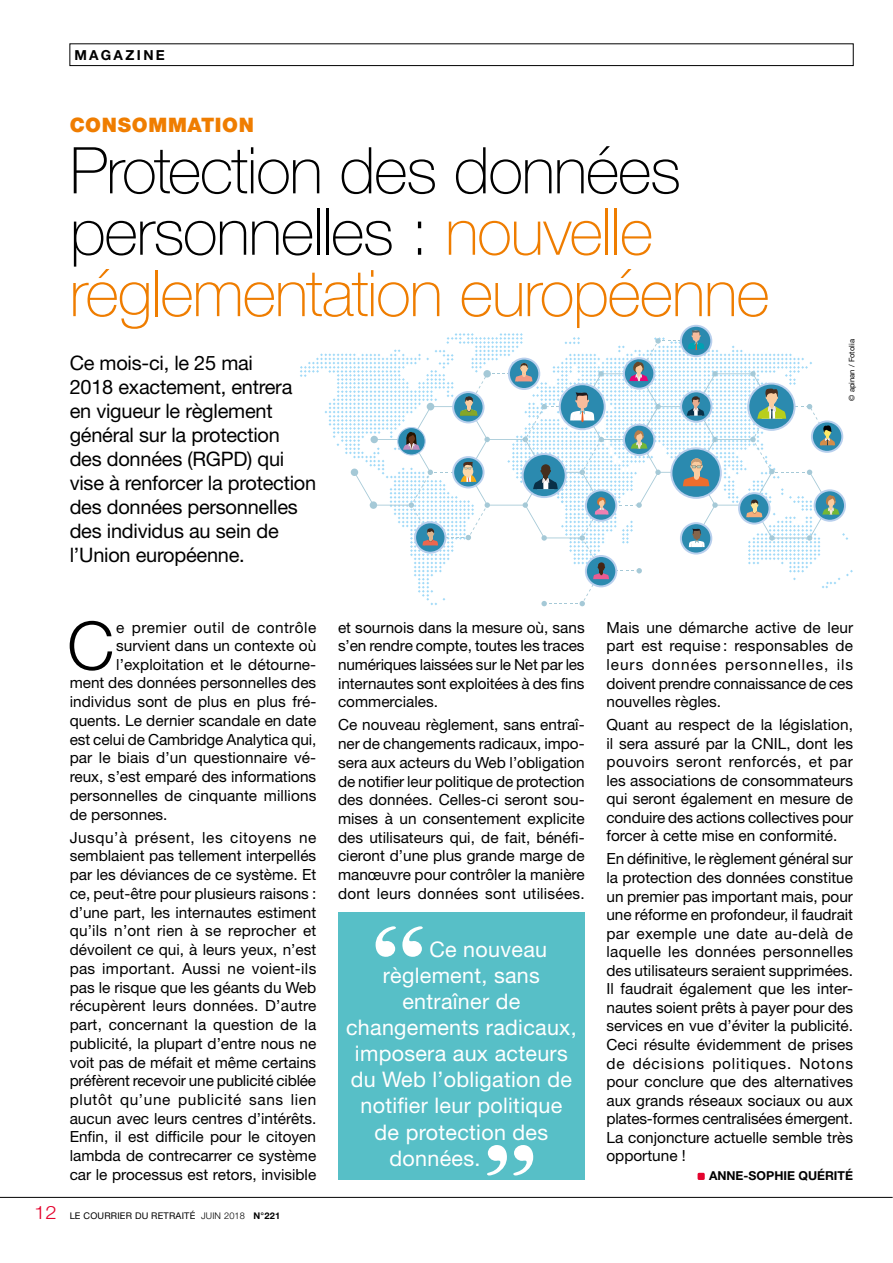
<style>
.page{position:relative;width:893px;height:1263px;background:#fff}
.page>*{position:absolute;margin:0;border:0;box-sizing:border-box;transform-origin:0 0}
.t1{font:300 67.05px "Helvetica Neue LT";color:#000}
.t2{font:100 64.5px/61.3px "Helvetica Neue LT";letter-spacing:-.02em;color:#000}
.t3{font:21.45px "Helvetica Neue LT";letter-spacing:.015em;color:#fff}
.t4{font:19.95px/24px "Helvetica Neue LT";letter-spacing:-.01em;color:#000}
.t5{font:900 19.95px "Helvetica Neue LT Std";letter-spacing:.03em;color:#ef7d00}
.t6{font:15.3px/18.8px "Helvetica Neue LT";color:#000;text-align:justify}
.t7{font:15.3px "Helvetica Neue LT";letter-spacing:.03em;color:#000}
.t8{font:700 13.8px "Helvetica Neue LT Std";letter-spacing:.17em;color:#000}
.t9{font:700 12.3px "Helvetica Neue LT";color:#000}
.t10{font:9.15px "Helvetica Neue LT Std";letter-spacing:.02em;color:#000}
.t11{font:7.65px "Helvetica Neue LT Std";color:#000}
.s1{color:#ef7d00}
.s2{font-weight:300;font-size:18.45px;color:#e4032e}
.s3{font-weight:300}
.s4{font-weight:700}
</style>
<div class="page">
<hr style="left:0;top:1197px;width:893px;height:1px;background:#000">
<svg style="left:300px;top:325px;width:553px;height:281px"></svg>
<div style="left:70px;top:44px;width:783px;height:22px;border:1px solid #000"></div>
<div style="left:338px;top:912px;width:247px;height:268px;background:#57bfc7"></div>
<svg style="left:376px;top:926px;width:47px;height:31px"></svg>
<svg style="left:487px;top:1145px;width:46px;height:31px"></svg>
<div style="left:697px;top:1173px;width:8px;height:7px;background:#e4032e;border-radius:2px"></div>
<p class="t8" style="left:74px;top:47px;width:92px">MAGAZINE</p>
<h3 class="t5" style="left:70px;top:113px;width:186px">CONSOMMATION</h3>
<h2 class="t2" style="left:70px;top:144px;width:701px">Protection des données personnelles : <span class="s1">nouvelle réglementation européenne</span></h2>
<h3 class="t4" style="left:70px;top:352px;width:248px">Ce mois-ci, le 25 mai<br>2018 exactement, entrera en vigueur le règlement général sur la protection des données (RGPD) qui vise à renforcer la protection des données personnelles des individus au sein de l’Union européenne.</h3>
<p class="t11" style="left:847px;top:401px;width:63px;rotate:-90deg">© apinan / Fotolia</p>
<h1 class="t1" style="left:67px;top:619px;width:49px">C</h1>
<p class="t7" style="left:116px;top:621px;width:201px">e premier outil de contrôle</p>
<p class="t6" style="left:116px;top:637px;width:201px">survient dans un contexte où</p>
<p class="t6" style="left:116px;top:656px;width:201px">l’exploitation et le détourne-</p>
<p class="t6" style="left:70px;top:674px;width:248px">ment des données personnelles des</p>
<p class="t6" style="left:70px;top:693px;width:248px">individus sont de plus en plus fré-</p>
<p class="t6" style="left:70px;top:712px;width:248px">quents. Le dernier scandale en date</p>
<p class="t6" style="left:70px;top:731px;width:248px">est celui de Cambridge Analytica qui,</p>
<p class="t6" style="left:70px;top:749px;width:248px">par le biais d’un questionnaire vé-</p>
<p class="t6" style="left:70px;top:768px;width:248px">reux, s’est emparé des informations</p>
<p class="t6" style="left:70px;top:787px;width:248px">personnelles de cinquante millions</p>
<p class="t6" style="left:70px;top:806px;width:99px">de personnes.</p>
<p class="t6" style="left:70px;top:829px;width:248px">Jusqu’à présent, les citoyens ne semblaient pas tellement interpellés par les déviances de ce système. Et ce, peut-être pour plusieurs raisons : d’une part, les internautes estiment qu’ils n’ont rien à se reprocher et dévoilent ce qui, à leurs yeux, n’est pas important. Aussi ne voient-ils pas le risque que les géants du Web récupèrent leurs données. D’autre part, concernant la question de la publicité, la plupart d’entre nous ne voit pas de méfait et même certains préfèrent recevoir une publicité ciblée plutôt qu’une publicité sans lien aucun avec leurs centres d’intérêts.<br>Enfin, il est difficile pour le citoyen lambda de contrecarrer ce système car le processus est retors, invisible</p>
<p class="t10" style="left:34px;top:1211px;width:248px"><span class="s2">12</span> LE COURRIER DU RETRAITÉ <span class="s3">JUIN 2018</span> <span class="s4">N°221</span></p>
<p class="t6" style="left:338px;top:619px;width:248px">et sournois dans la mesure où, sans s’en rendre compte, toutes les traces numériques laissées sur le Net par les internautes sont exploitées à des fins commerciales.</p>
<p class="t6" style="left:338px;top:717px;width:248px">Ce nouveau règlement, sans entraî&shy;ner de changements radicaux, impo&shy;sera aux acteurs du Web l’obligation de notifier leur politique de protection des données. Celles-ci seront sou&shy;mises à un consentement explicite des utilisateurs qui, de fait, bénéfi&shy;cieront d’une plus grande marge de manœuvre pour contrôler la manière dont leurs données sont utilisées.</p>
<h3 class="t3" style="left:429px;top:941px;width:119px">Ce nouveau</h3>
<h3 class="t3" style="left:383px;top:967px;width:159px">règlement, sans</h3>
<h3 class="t3" style="left:402px;top:993px;width:120px">entraîner de</h3>
<h3 class="t3" style="left:346px;top:1019px;width:232px">changements radicaux,</h3>
<h3 class="t3" style="left:355px;top:1045px;width:214px">imposera aux acteurs</h3>
<h3 class="t3" style="left:351px;top:1071px;width:223px">du Web l’obligation de</h3>
<h3 class="t3" style="left:360px;top:1097px;width:203px">notifier leur politique</h3>
<h3 class="t3" style="left:374px;top:1123px;width:175px">de protection des</h3>
<h3 class="t3" style="left:389px;top:1149px;width:92px">données.</h3>
<p class="t6" style="left:606px;top:619px;width:248px">Mais une démarche active de leur part est requise : responsables de leurs données personnelles, ils doivent prendre connaissance de ces nouvelles règles.</p>
<p class="t6" style="left:606px;top:716px;width:248px">Quant au respect de la législation, il sera assuré par la CNIL, dont les pouvoirs seront renforcés, et par les associations de consommateurs qui seront également en mesure de conduire des actions collectives pour forcer à cette mise en conformité.</p>
<p class="t6" style="left:606px;top:851px;width:248px">En définitive, le règlement général sur la protection des données constitue un premier pas important mais, pour une réforme en profondeur, il faudrait par exemple une date au-delà de laquelle les données personnelles des utilisateurs seraient supprimées.<br>Il faudrait également que les inter&shy;nautes soient prêts à payer pour des services en vue d’éviter la publicité.<br>Ceci résulte évidemment de prises de décisions politiques. Notons pour conclure que des alternatives aux grands réseaux sociaux ou aux plates-formes centralisées émergent.<br>La conjoncture actuelle semble très opportune !</p>
<p class="t9" style="left:709px;top:1171px;width:146px">ANNE-SOPHIE QUÉRITÉ</p>
</div>
